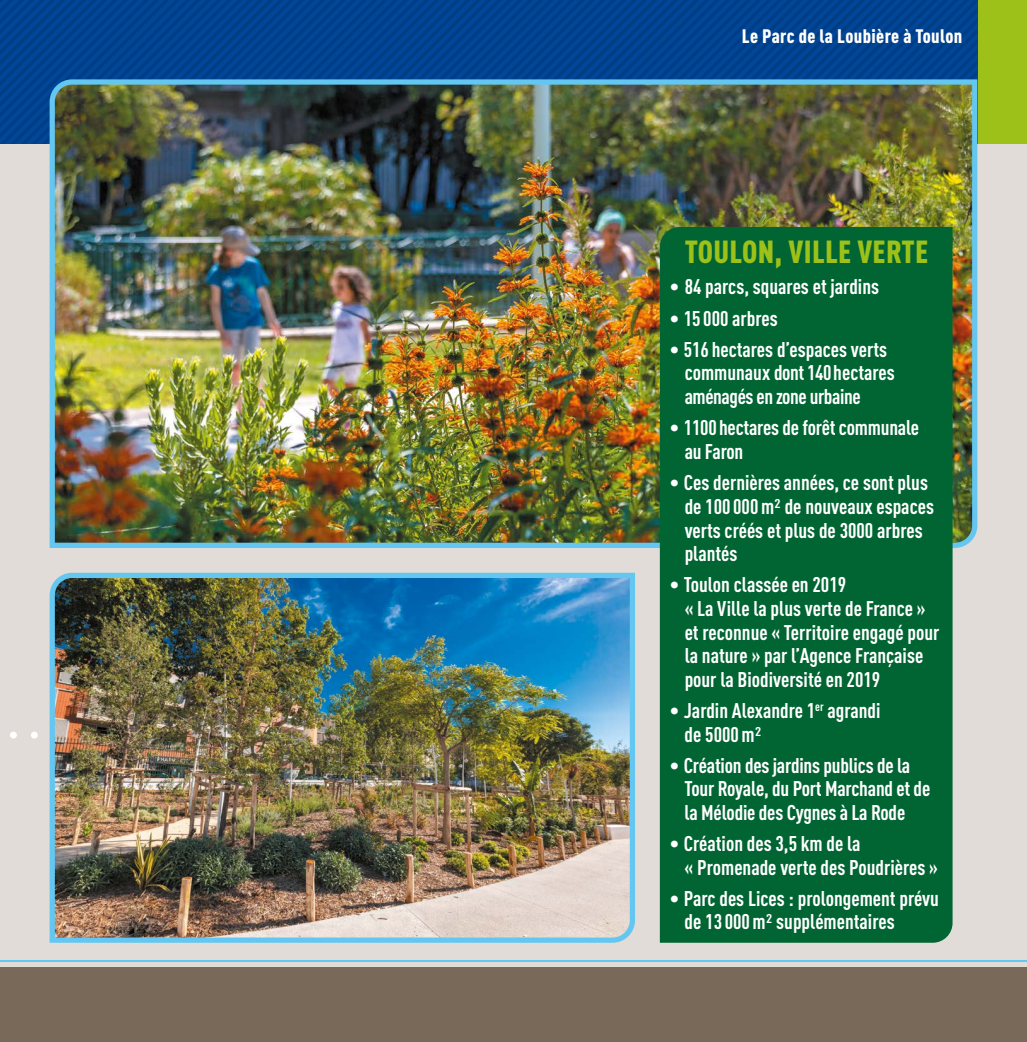
<style>
.page{position:relative;width:1027px;height:1042px;background:#e1dcd7}
.page>*{position:absolute;margin:0;border:0;box-sizing:border-box;transform-origin:0 0}
.t1{font:900 condensed 31.5px "DIN Pro";letter-spacing:.01em;color:#9dc118}
.t2{font:700 condensed 21px/23.6px "DIN Pro";color:#fff}
.t3{font:900 condensed 19.25px "DIN Pro";letter-spacing:.02em;color:#fff}
</style>
<div class="page">
<div style="left:0;top:0;width:1027px;height:144px;background:#9dc118"></div>
<div style="left:0;top:967px;width:1027px;height:75px;background:#796958"></div>
<svg style="left:0;top:0;width:977px;height:144px;background:#00428f"></svg>
<hr style="left:0;top:960px;width:1027px;height:2px;background:#64c7f1">
<svg style="left:10px;top:731px;width:40px;height:7px"></svg>
<img style="left:50px;top:573px;width:585px;height:370px">
<img style="left:50px;top:79px;width:927px;height:469px">
<div style="left:660px;top:227px;width:292px;height:716px;background:#006532"></div>
<p class="t3" style="left:742px;top:22px;width:222px">Le Parc de la Loubière à Toulon</p>
<h1 class="t1" style="left:685px;top:227px;width:245px">TOULON, VILLE VERTE</h1>
<p class="t2" style="left:670px;top:273px;width:211px">• 84 parcs, squares et jardins</p>
<p class="t2" style="left:670px;top:304px;width:110px">• 15 000 arbres</p>
<p class="t2" style="left:685px;top:336px;width:212px;text-indent:-15px">• 516 hectares d’espaces verts communaux dont 140 hectares aménagés en zone urbaine</p>
<p class="t2" style="left:685px;top:414px;width:236px;text-indent:-15px">• 1100 hectares de forêt communale au Faron</p>
<p class="t2" style="left:685px;top:469px;width:251px;text-indent:-15px">• Ces dernières années, ce sont plus de 100 000 m² de nouveaux espaces verts créés et plus de 3000 arbres plantés</p>
<p class="t2" style="left:685px;top:571px;width:256px;text-indent:-15px">• Toulon classée en 2019<br>« La Ville la plus verte de France » et reconnue « Territoire engagé pour la nature » par l’Agence Française pour la Biodiversité en 2019</p>
<p class="t2" style="left:685px;top:697px;width:197px;text-indent:-15px">• Jardin Alexandre 1<sup>er</sup> agrandi de 5000 m²</p>
<p class="t2" style="left:685px;top:751px;width:247px;text-indent:-15px">• Création des jardins publics de la<br>Tour Royale, du Port Marchand et de la Mélodie des Cygnes à La Rode</p>
<p class="t2" style="left:685px;top:830px;width:255px;text-indent:-15px">• Création des 3,5 km de la<br>« Promenade verte des Poudrières »</p>
<p class="t2" style="left:685px;top:884px;width:256px;text-indent:-15px">• Parc des Lices : prolongement prévu de 13 000 m² supplémentaires</p>
</div>
